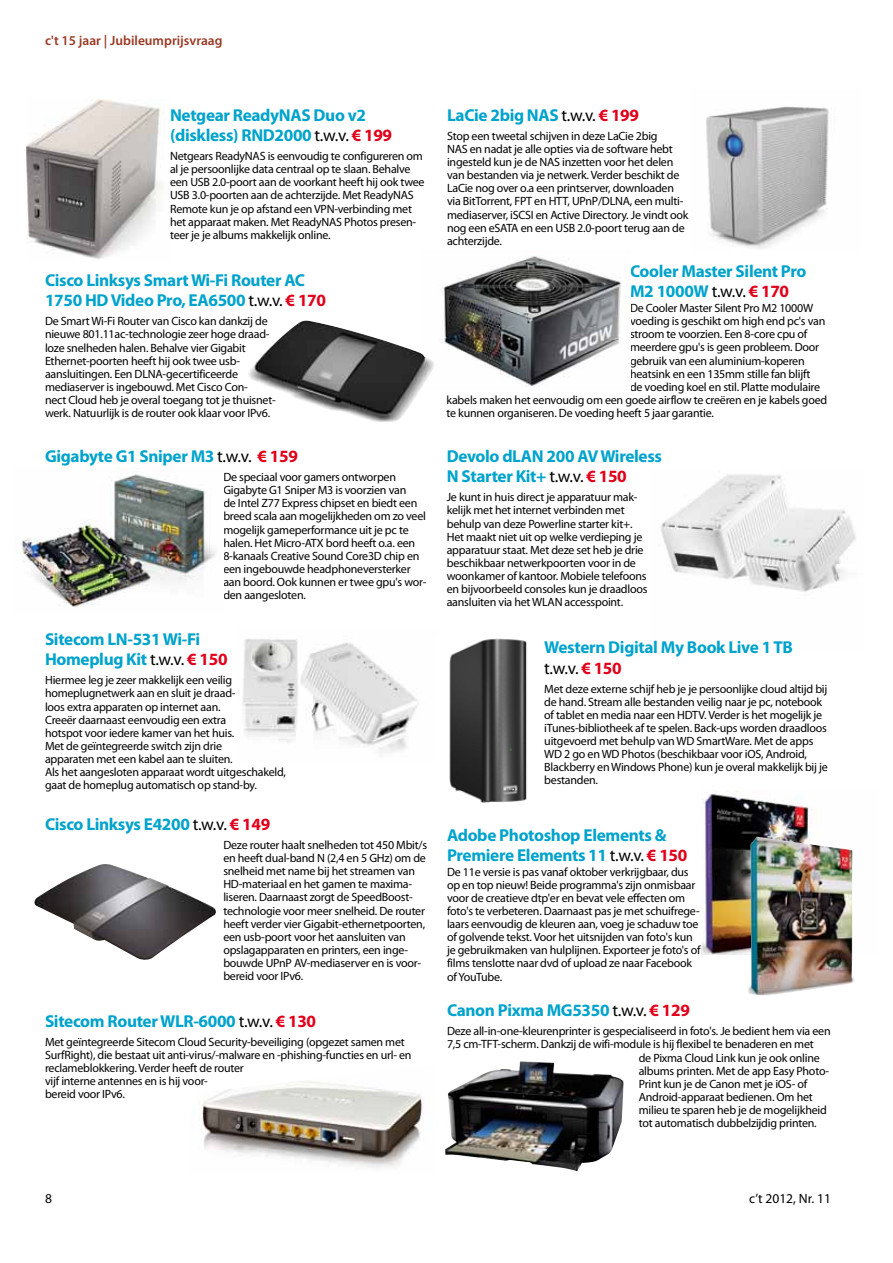
<style>
.page{position:relative;width:893px;height:1263px;background:#fff}
.page>*{position:absolute;margin:0;border:0;box-sizing:border-box;transform-origin:0 0}
.t1{font:700 17.25px/20.2px "Myriad Pro";letter-spacing:-.02em;color:#00a3cc}
.t2{font:600 13.5px "Myriad Pro";color:#993923}
.t3{font:13.5px "Myriad Pro";color:#000}
.t4{font:12px/13.2px "Myriad Pro";letter-spacing:-.02em;color:#000}
.s1{font-weight:400;color:#000}
.s2{color:#e2001a}
</style>
<div class="page">
<img style="left:27px;top:99px;width:137px;height:161px">
<img style="left:706px;top:106px;width:123px;height:143px">
<img style="left:423px;top:256px;width:199px;height:131px">
<img style="left:22px;top:474px;width:194px;height:133px">
<img style="left:660px;top:474px;width:196px;height:118px">
<img style="left:243px;top:639px;width:176px;height:115px">
<img style="left:290px;top:321px;width:16px;height:9px">
<img style="left:449px;top:638px;width:78px;height:165px">
<img style="left:34px;top:864px;width:182px;height:96px">
<img style="left:702px;top:791px;width:110px;height:164px">
<img style="left:748px;top:837px;width:107px;height:158px">
<img style="left:200px;top:1081px;width:224px;height:87px">
<img style="left:445px;top:1061px;width:179px;height:110px">
<p class="t2" style="left:45px;top:32px;width:179px">c't 15 jaar | Jubileumprijsvraag</p>
<h1 class="t1" style="left:170px;top:104px;width:224px">Netgear ReadyNAS Duo v2 (diskless) RND2000 <span class="s1">t.w.v.</span> <span class="s2">€ 199</span></h1>
<p class="t4" style="left:170px;top:149px;width:256px">Netgears ReadyNAS is eenvoudig te configureren om al je persoonlijke data centraal op te slaan. Behalve een USB 2.0-poort aan de voorkant heeft hij ook twee USB 3.0-poorten aan de achterzijde. Met ReadyNAS Remote kun je op afstand een VPN-verbinding met het apparaat maken. Met ReadyNAS Photos presen&shy;teer je je albums makkelijk online.</p>
<h1 class="t1" style="left:45px;top:270px;width:283px">Cisco Linksys Smart Wi-Fi Router AC<br>1750 HD Video Pro, EA6500 <span class="s1">t.w.v.</span> <span class="s2">€ 170</span></h1>
<p class="t4" style="left:45px;top:314px;width:232px">De Smart Wi-Fi Router van Cisco kan dankzij de nieuwe 801.11ac-technologie zeer hoge draad&shy;loze snelheden halen. Behalve vier Gigabit Ethernet-poorten heeft hij ook twee usb&shy;aansluitingen. Een DLNA-gecertificeerde mediaserver is ingebouwd. Met Cisco Con-<br>nect Cloud heb je overal toegang tot je thuisnet&shy;werk. Natuurlijk is de router ook klaar voor IPv6.</p>
<h1 class="t1" style="left:45px;top:446px;width:254px">Gigabyte G1 Sniper M3 <span class="s1">t.w.v.</span> <span class="s2">€ 159</span></h1>
<p class="t4" style="left:223px;top:470px;width:205px">De speciaal voor gamers ontworpen Gigabyte G1 Sniper M3 is voorzien van<br>de Intel Z77 Express chipset en biedt een breed scala aan mogelijkheden om zo veel mogelijk gameperformance uit je pc te halen. Het Micro-ATX bord heeft o.a. een 8-kanaals Creative Sound Core3D chip en een ingebouwde headphoneversterker aan boord. Ook kunnen er twee gpu's wor&shy;den aangesloten.</p>
<h1 class="t1" style="left:45px;top:629px;width:184px">Sitecom LN-531 Wi-Fi<br>Homeplug Kit <span class="s1">t.w.v.</span> <span class="s2">€ 150</span></h1>
<p class="t4" style="left:45px;top:673px;width:243px">Hiermee leg je zeer makkelijk een veilig homeplugnetwerk aan en sluit je draad-<br>loos extra apparaten op internet aan.<br>Creeër daarnaast eenvoudig een extra<br>hotspot voor iedere kamer van het huis.<br>Met de geïntegreerde switch zijn drie<br>apparaten met een kabel aan te sluiten.<br>Als het aangesloten apparaat wordt uitgeschakeld, gaat de homeplug automatisch op stand-by.</p>
<h1 class="t1" style="left:45px;top:813px;width:227px">Cisco Linksys E4200 <span class="s1">t.w.v.</span> <span class="s2">€ 149</span></h1>
<p class="t4" style="left:223px;top:838px;width:205px">Deze router haalt snelheden tot 450 Mbit/s en heeft dual-band N (2,4 en 5 GHz) om de snelheid met name bij het streamen van HD-materiaal en het gamen te maxima&shy;liseren. Daarnaast zorgt de SpeedBoost&shy;technologie voor meer snelheid. De router heeft verder vier Gigabit-ethernetpoorten, een usb-poort voor het aansluiten van opslagapparaten en printers, een inge&shy;bouwde UPnP AV-mediaserver en is voor&shy;bereid voor IPv6.</p>
<h1 class="t1" style="left:45px;top:1010px;width:273px">Sitecom Router WLR-6000 <span class="s1">t.w.v.</span> <span class="s2">€ 130</span></h1>
<p class="t4" style="left:45px;top:1035px;width:368px">Met geïntegreerde Sitecom Cloud Security-beveiliging (opgezet samen met SurfRight), die bestaat uit anti-virus/-malware en -phishing-functies en url- en reclameblokkering. Verder heeft de router<br>vijf interne antennes en is hij voor-<br>bereid voor IPv6.</p>
<h1 class="t1" style="left:447px;top:104px;width:194px">LaCie 2big NAS <span class="s1">t.w.v.</span> <span class="s2">€ 199</span></h1>
<p class="t4" style="left:447px;top:129px;width:243px">Stop een tweetal schijven in deze LaCie 2big<br>NAS en nadat je alle opties via de software hebt ingesteld kun je de NAS inzetten voor het delen van bestanden via je netwerk. Verder beschikt de LaCie nog over o.a een printserver, downloaden via BitTorrent, FPT en HTT, UPnP/DLNA, een multi&shy;mediaserver, iSCSI en Active Directory. Je vindt ook nog een eSATA en een USB 2.0-poort terug aan de achterzijde.</p>
<h1 class="t1" style="left:630px;top:261px;width:178px">Cooler Master Silent Pro<br>M2 1000W <span class="s1">t.w.v.</span> <span class="s2">€ 170</span></h1>
<p class="t4" style="left:630px;top:301px;width:185px">De Cooler Master Silent Pro M2 1000W</p>
<p class="t4" style="left:630px;top:314px;width:197px">voeding is geschikt om high end pc's van</p>
<p class="t4" style="left:630px;top:328px;width:179px">stroom te voorzien. Een 8-core cpu of</p>
<p class="t4" style="left:630px;top:341px;width:191px">meerdere gpu's is geen probleem. Door</p>
<p class="t4" style="left:630px;top:354px;width:176px">gebruik van een aluminium-koperen</p>
<p class="t4" style="left:630px;top:367px;width:182px">heatsink en een 135mm stille fan blijft</p>
<p class="t4" style="left:630px;top:380px;width:192px">de voeding koel en stil. Platte modulaire</p>
<p class="t4" style="left:446px;top:393px;width:382px">kabels maken het eenvoudig om een goede airflow te creëren en je kabels goed</p>
<p class="t4" style="left:446px;top:406px;width:269px">te kunnen organiseren. De voeding heeft 5 jaar garantie.</p>
<h1 class="t1" style="left:447px;top:446px;width:217px">Devolo dLAN 200 AV Wireless<br>N Starter Kit+ <span class="s1">t.w.v.</span> <span class="s2">€ 150</span></h1>
<p class="t4" style="left:447px;top:490px;width:202px">Je kunt in huis direct je apparatuur mak&shy;kelijk met het internet verbinden met behulp van deze Powerline starter kit+.<br>Het maakt niet uit op welke verdieping je apparatuur staat. Met deze set heb je drie beschikbaar netwerkpoorten voor in de woonkamer of kantoor. Mobiele telefoons en bijvoorbeeld consoles kun je draadloos aansluiten via het WLAN accesspoint.</p>
<h1 class="t1" style="left:544px;top:637px;width:250px">Western Digital My Book Live 1 TB <span class="s1">t.w.v.</span> <span class="s2">€ 150</span></h1>
<p class="t4" style="left:544px;top:682px;width:285px">Met deze externe schijf heb je je persoonlijke cloud altijd bij de hand. Stream alle bestanden veilig naar je pc, notebook of tablet en media naar een HDTV. Verder is het mogelijk je iTunes-bibliotheek af te spelen. Back-ups worden draadloos uitgevoerd met behulp van WD SmartWare. Met de apps WD 2 go en WD Photos (beschikbaar voor iOS, Android, Blackberry en Windows Phone) kun je overal makkelijk bij je bestanden.</p>
<h1 class="t1" style="left:447px;top:824px;width:242px">Adobe Photoshop Elements &amp;<br>Premiere Elements 11 <span class="s1">t.w.v.</span> <span class="s2">€ 150</span></h1>
<p class="t4" style="left:447px;top:865px;width:255px">De 11e versie is pas vanaf oktober verkrijgbaar, dus op en top nieuw! Beide programma's zijn onmisbaar voor de creatieve dtp'er en bevat vele effecten om foto's te verbeteren. Daarnaast pas je met schuifrege&shy;laars eenvoudig de kleuren aan, voeg je schaduw toe of golvende tekst. Voor het uitsnijden van foto's kun je gebruikmaken van hulplijnen. Exporteer je foto's of films tenslotte naar dvd of upload ze naar Facebook of YouTube.</p>
<h1 class="t1" style="left:447px;top:1000px;width:244px">Canon Pixma MG5350 <span class="s1">t.w.v.</span> <span class="s2">€ 129</span></h1>
<p class="t4" style="left:447px;top:1024px;width:385px">Deze all-in-one-kleurenprinter is gespecialiseerd in foto's. Je bedient hem via een</p>
<p class="t4" style="left:447px;top:1038px;width:368px">7,5 cm-TFT-scherm. Dankzij de wifi-module is hij flexibel te benaderen en met</p>
<p class="t4" style="left:639px;top:1051px;width:183px">de Pixma Cloud Link kun je ook online</p>
<p class="t4" style="left:639px;top:1064px;width:191px">albums printen. Met de app Easy Photo-</p>
<p class="t4" style="left:639px;top:1077px;width:170px">Print kun je de Canon met je iOS- of</p>
<p class="t4" style="left:639px;top:1090px;width:176px">Android-apparaat bedienen. Om het</p>
<p class="t4" style="left:639px;top:1103px;width:190px">milieu te sparen heb je de mogelijkheid</p>
<p class="t4" style="left:639px;top:1116px;width:179px">tot automatisch dubbelzijdig printen.</p>
<p class="t3" style="left:45px;top:1190px;width:8px">8</p>
<p class="t3" style="left:749px;top:1190px;width:83px">c’t 2012, Nr. 11</p>
</div>
